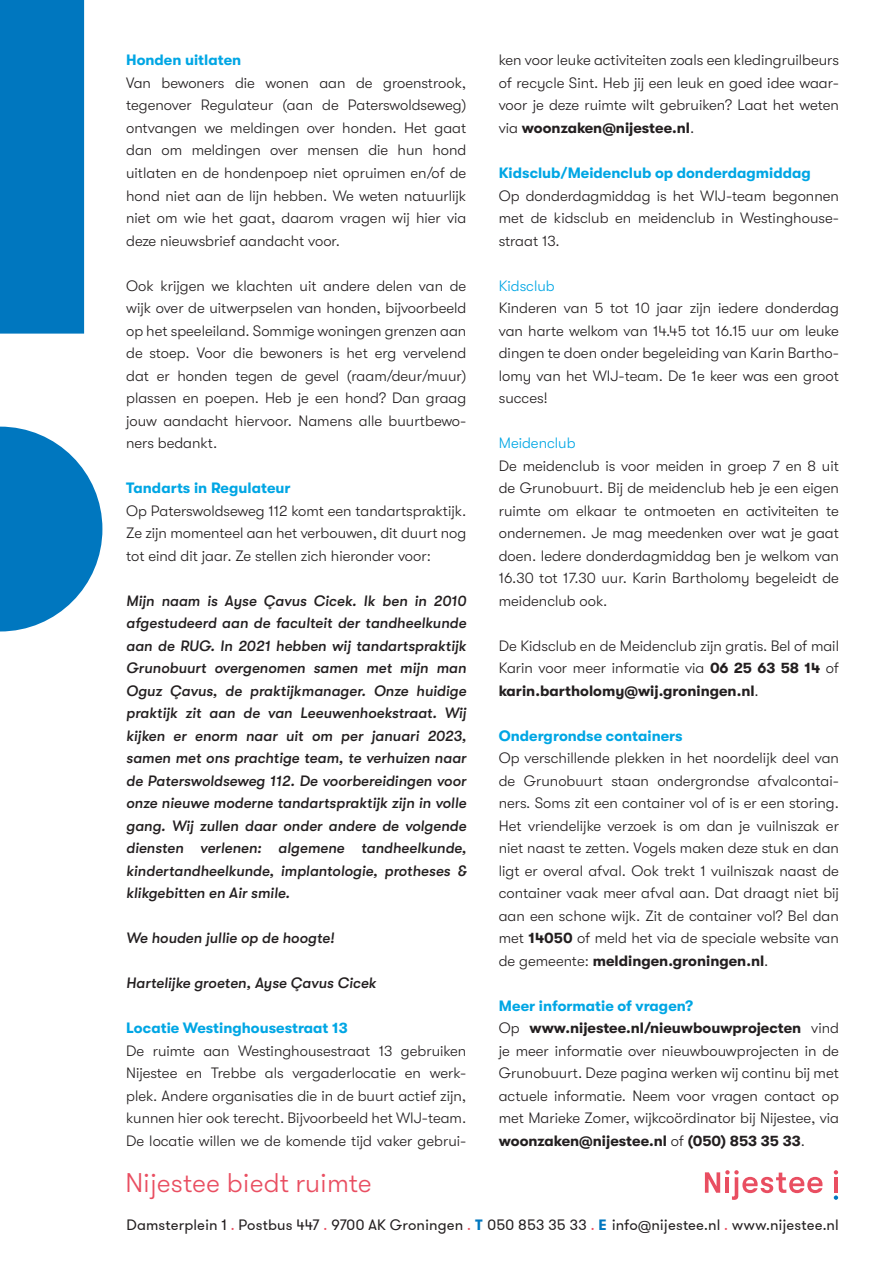
<style>
.page{position:relative;width:893px;height:1263px;background:#fff}
.page>*{position:absolute;margin:0;border:0;box-sizing:border-box;transform-origin:0 0}
.t1{font:300 27px "GT Walsheim Trial";color:#e94e61}
.t2{font:300 15px/22.5px "GT Walsheim";color:#231f20;text-align:justify}
.t3{font:italic 500 15px/22.5px "GT Walsheim";color:#231f20;text-align:justify}
.t4{font:700 15px "GT Walsheim";color:#00a6e4}
.t5{font:15px "GT Walsheim";letter-spacing:.01em;color:#231f20}
.t6{font:300 15px "GT Walsheim";color:#00a6e4}
.s1{font-weight:700}
.s2{color:#e94e61}
.s3{font-weight:700;color:#0077bf}
</style>
<div class="page">
<svg style="left:0;top:0;width:102px;height:631px;fill:#0077bf"></svg>
<svg style="left:705px;top:1170px;width:117px;height:30px"></svg>
<hr style="left:834px;top:1177px;width:4px;height:16px;background:#e94e61">
<svg style="left:834px;top:1170px;width:4px;height:4px"></svg>
<svg style="left:834px;top:1195px;width:4px;height:5px"></svg>
<p class="t4" style="left:126px;top:52px;width:117px">Honden uitlaten</p>
<p class="t2" style="left:126px;top:72px;width:342px">Van bewoners die wonen aan de groenstrook, tegenover Regulateur (aan de Paterswoldseweg) ontvangen we meldingen over honden. Het gaat dan om meldingen over mensen die hun hond uitlaten en de hondenpoep niet opruimen en/of de hond niet aan de lijn hebben. We weten natuurlijk niet om wie het gaat, daarom vragen wij hier via deze nieuwsbrief aandacht voor.</p>
<p class="t2" style="left:126px;top:274px;width:342px">Ook krijgen we klachten uit andere delen van de wijk over de uitwerpselen van honden, bijvoorbeeld op het speeleiland. Sommige woningen grenzen aan de stoep. Voor die bewoners is het erg vervelend dat er honden tegen de gevel (raam/deur/muur) plassen en poepen. Heb je een hond? Dan graag jouw aandacht hiervoor. Namens alle buurtbewo&shy;ners bedankt.</p>
<p class="t4" style="left:126px;top:479px;width:166px">Tandarts in Regulateur</p>
<p class="t2" style="left:126px;top:499px;width:342px">Op Paterswoldseweg 112 komt een tandartspraktijk.<br>Ze zijn momenteel aan het verbouwen, dit duurt nog tot eind dit jaar. Ze stellen zich hieronder voor:</p>
<p class="t3" style="left:126px;top:589px;width:342px">Mijn naam is Ayse Çavus Cicek. Ik ben in 2010 afgestudeerd aan de faculteit der tandheelkunde aan de RUG. In 2021 hebben wij tandartspraktijk Grunobuurt overgenomen samen met mijn man Oguz Çavus, de praktijkmanager. Onze huidige praktijk zit aan de van Leeuwenhoekstraat. Wij kijken er enorm naar uit om per januari 2023, samen met ons prachtige team, te verhuizen naar de Paterswoldseweg 112. De voorbereidingen voor onze nieuwe moderne tandartspraktijk zijn in volle gang. Wij zullen daar onder andere de volgende diensten verlenen: algemene tandheelkunde, kindertandheelkunde, implantologie, protheses &amp; klikgebitten en Air smile.</p>
<p class="t3" style="left:126px;top:927px;width:210px">We houden jullie op de hoogte!</p>
<p class="t3" style="left:126px;top:972px;width:252px">Hartelijke groeten, Ayse Çavus Cicek</p>
<p class="t4" style="left:126px;top:1019px;width:223px">Locatie Westinghousestraat 13</p>
<p class="t2" style="left:126px;top:1039px;width:342px">De ruimte aan Westinghousestraat 13 gebruiken Nijestee en Trebbe als vergaderlocatie en werk&shy;plek. Andere organisaties die in de buurt actief zijn, kunnen hier ook terecht. Bijvoorbeeld het WIJ-team.<br>De locatie willen we de komende tijd vaker gebrui-</p>
<p class="t2" style="left:499px;top:49px;width:342px">ken voor leuke activiteiten zoals een kledingruilbeurs of recycle Sint. Heb jij een leuk en goed idee waar&shy;voor je deze ruimte wilt gebruiken? Laat het weten via <span class="s1">woonzaken@nijestee.nl</span>.</p>
<p class="t4" style="left:499px;top:164px;width:313px">Kidsclub/Meidenclub op donderdagmiddag</p>
<p class="t2" style="left:499px;top:184px;width:342px">Op donderdagmiddag is het WIJ-team begonnen met de kidsclub en meidenclub in Westinghouse&shy;straat 13.</p>
<p class="t6" style="left:499px;top:277px;width:57px">Kidsclub</p>
<p class="t2" style="left:499px;top:297px;width:342px">Kinderen van 5 tot 10 jaar zijn iedere donderdag van harte welkom van 14.45 tot 16.15 uur om leuke dingen te doen onder begeleiding van Karin Bartho&shy;lomy van het WIJ-team. De 1e keer was een groot succes!</p>
<p class="t6" style="left:499px;top:434px;width:78px">Meidenclub</p>
<p class="t2" style="left:499px;top:454px;width:342px">De meidenclub is voor meiden in groep 7 en 8 uit de Grunobuurt. Bij de meidenclub heb je een eigen ruimte om elkaar te ontmoeten en activiteiten te ondernemen. Je mag meedenken over wat je gaat doen. Iedere donderdagmiddag ben je welkom van 16.30 tot 17.30 uur. Karin Bartholomy begeleidt de meidenclub ook.</p>
<p class="t2" style="left:499px;top:634px;width:342px">De Kidsclub en de Meidenclub zijn gratis. Bel of mail Karin voor meer informatie via <span class="s1">06 25 63 58 14</span> of <span class="s1">karin.bartholomy@wij.groningen.nl</span>.</p>
<p class="t4" style="left:499px;top:727px;width:185px">Ondergrondse containers</p>
<p class="t2" style="left:499px;top:747px;width:342px">Op verschillende plekken in het noordelijk deel van de Grunobuurt staan ondergrondse afvalcontai&shy;ners. Soms zit een container vol of is er een storing.<br>Het vriendelijke verzoek is om dan je vuilniszak er niet naast te zetten. Vogels maken deze stuk en dan ligt er overal afval. Ook trekt 1 vuilniszak naast de container vaak meer afval aan. Dat draagt niet bij aan een schone wijk. Zit de container vol? Bel dan met <span class="s1">14050</span> of meld het via de speciale website van de gemeente: <span class="s1">meldingen.groningen.nl</span>.</p>
<p class="t4" style="left:499px;top:997px;width:196px">Meer informatie of vragen?</p>
<p class="t2" style="left:499px;top:1017px;width:342px">Op <span class="s1">www.nijestee.nl/nieuwbouwprojecten</span> vind je meer informatie over nieuwbouwprojecten in de Grunobuurt. Deze pagina werken wij continu bij met actuele informatie. Neem voor vragen contact op met Marieke Zomer, wijkcoördinator bij Nijestee, via <span class="s1">woonzaken@nijestee.nl</span> of <span class="s1">(050) 853 35 33</span>.</p>
<p class="t1" style="left:125px;top:1172px;width:248px">Nijestee biedt ruimte</p>
<p class="t5" style="left:126px;top:1215px;width:714px">Damsterplein 1 <span class="s2">.</span> Postbus 447 <span class="s2">.</span> 9700 AK Groningen <span class="s2">.</span> <span class="s3">T</span> 050 853 35 33 <span class="s2">.</span> <span class="s3">E</span> info@nijestee.nl <span class="s2">.</span> www.nijestee.nl</p>
</div>
